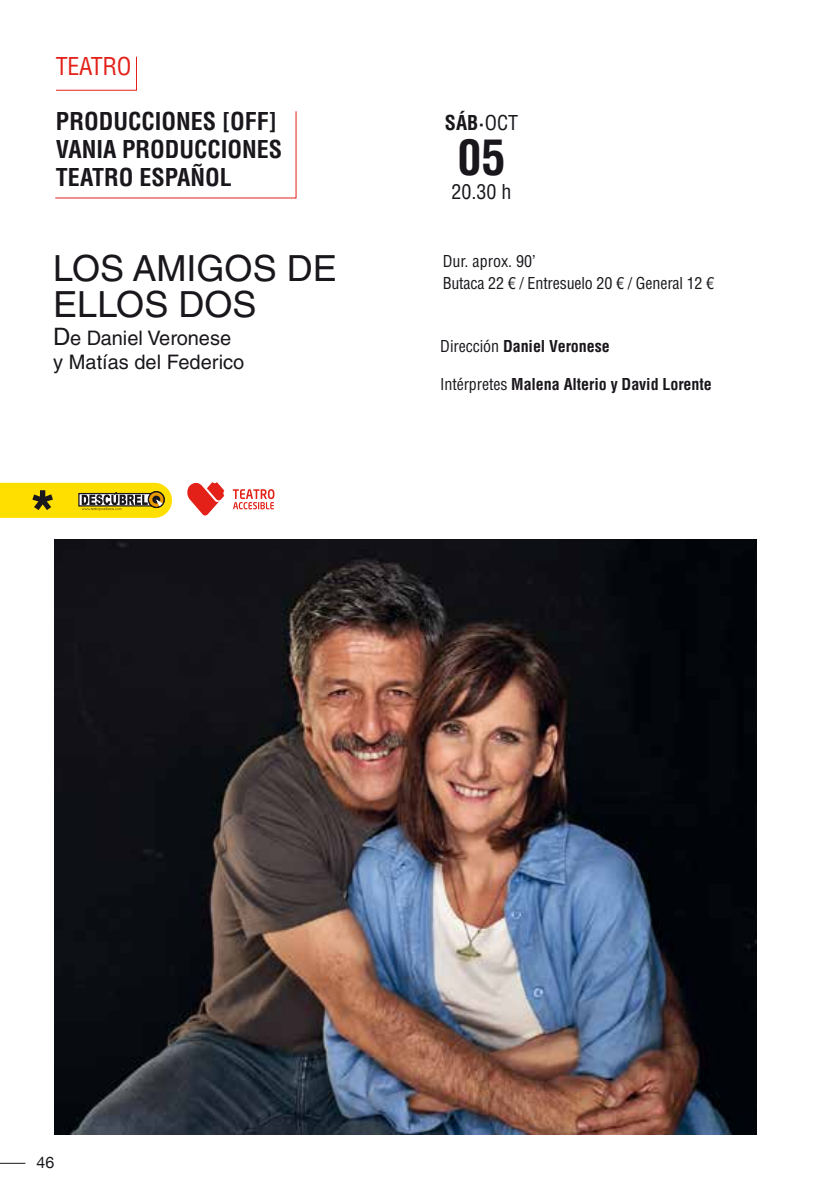
<style>
.page{position:relative;width:840px;height:1191px;background:#fff}
.page>*{position:absolute;margin:0;border:0;box-sizing:border-box;transform-origin:0 0}
.t1{font:700 condensed 48px "Helvetica LT Std";color:#1a171c}
.t2{font:36px/36px "Helvetica LT Std";color:#1a171c}
.t3{font:700 condensed 24px/28px "Helvetica LT Std";color:#1a171c}
.t4{font:condensed 24px "Helvetica LT Std";letter-spacing:-.015em;color:#e32119}
.t5{font:20px/24px "Helvetica LT Std";color:#1a171c}
.t6{font:700 condensed 20px "Helvetica LT Std";color:#1a171c}
.t7{font:condensed 20px "Helvetica LT Std";color:#1a171c}
.t8{font:700 condensed 16px "Helvetica LT Std";letter-spacing:-.005em;color:#1a171c}
.t9{font:condensed 16px "Helvetica LT Std";letter-spacing:-.01em;color:#1a171c}
.t10{font:16px "Helvetica Neue";color:#1a171c}
.s1{font-size:24px}
.s2{font-weight:400}
</style>
<div class="page">
<svg style="left:0;top:1162px;width:25px;height:1px"></svg>
<svg style="left:0;top:483px;width:172px;height:35px;background:#d9c01a"></svg>
<img style="left:54px;top:539px;width:702px;height:595px">
<svg style="left:55px;top:111px;width:242px;height:88px"></svg>
<svg style="left:56px;top:56px;width:81px;height:35px"></svg>
<svg style="left:187px;top:482px;width:37px;height:34px"></svg>
<svg style="left:233px;top:489px;width:41px;height:20px"></svg>
<h3 class="t4" style="left:56px;top:51px;width:77px">TEATRO</h3>
<h3 class="t3" style="left:56px;top:107px;width:228px">PRODUCCIONES [OFF]<br>VANIA PRODUCCIONES<br>TEATRO ESPAÑOL</h3>
<h2 class="t2" style="left:53px;top:250px;width:285px">LOS AMIGOS DE<br>ELLOS DOS</h2>
<p class="t5" style="left:53px;top:326px;width:192px"><span class="s1">D</span>e Daniel Veronese y Matías del Federico</p>
<p class="t6" style="left:444px;top:111px;width:75px">SÁB·<span class="s2">OCT</span></p>
<h1 class="t1" style="left:457px;top:127px;width:49px">05</h1>
<p class="t7" style="left:451px;top:179px;width:61px">20.30 h</p>
<p class="t9" style="left:442px;top:251px;width:95px">Dur. aprox. 90’</p>
<p class="t9" style="left:442px;top:273px;width:273px">Butaca 22 € / Entresuelo 20 € / General 12 €</p>
<p class="t8" style="left:440px;top:336px;width:171px"><span class="s2">Dirección</span> Daniel Veronese</p>
<p class="t8" style="left:440px;top:374px;width:273px"><span class="s2">Intérpretes</span> Malena Alterio y David Lorente</p>
<p class="t10" style="left:36px;top:1150px;width:19px">46</p>
</div>
